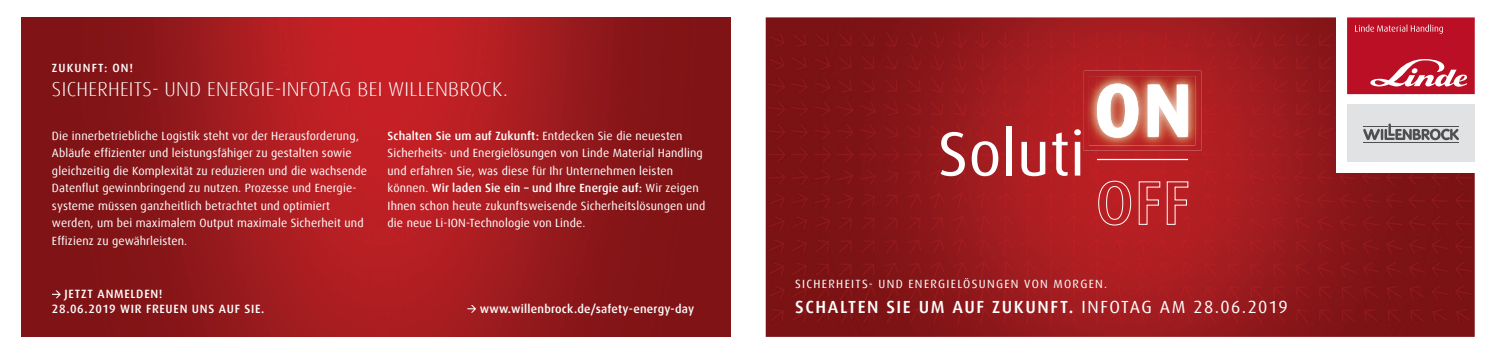
<style>
.page{position:relative;width:1496px;height:355px;background:#fff}
.page>*{position:absolute;margin:0;border:0;box-sizing:border-box;transform-origin:0 0}
.t1{font:62.5px "Dax Offc Pro";color:#fff}
.t2{font:300 20px "Dax Offc Pro";letter-spacing:.015em;color:#fff}
.t3{font:500 17.5px "Dax Offc Pro";letter-spacing:.09em;color:#fff}
.t4{font:500 12px/14.4px "Dax Offc Pro";letter-spacing:.06em;color:#fff}
.t5{font:11.88px/17.5px "Dax Offc Pro";letter-spacing:.01em;color:#fff}
.t6{font:11.88px "Dax Offc Pro";letter-spacing:.11em;color:#fff}
.t7{font:500 11.88px "Dax Offc Pro";letter-spacing:.02em;color:#fff}
.t8{font:500 11.88px "Dax Offc Pro";letter-spacing:.095em;color:#fff}
.s1{font-weight:500}
.s2{font-weight:400}
</style>
<div class="page">
<img style="left:765px;top:17px;width:709px;height:319px">
<div style="left:1336px;top:7px;width:148px;height:165px;background:#fff"></div>
<div style="left:1346px;top:104px;width:128px;height:58px;background:#e1e2e4"></div>
<svg style="left:1347px;top:17px;width:127px;height:77px;background:#c1293d"></svg>
<svg style="left:1363px;top:123px;width:95px;height:17px"></svg>
<hr style="left:1362px;top:142px;width:96px;height:1px;background:#4e4f50">
<hr style="left:1096px;top:159px;width:92px;height:1px;background:#fff">
<img style="left:1083px;top:71px;width:118px;height:79px">
<img style="left:1088px;top:76px;width:107px;height:69px">
<img style="left:1097px;top:83px;width:91px;height:55px">
<svg style="left:1096px;top:84px;width:91px;height:53px"></svg>
<svg style="left:1098px;top:180px;width:32px;height:45px"></svg>
<svg style="left:1138px;top:181px;width:22px;height:43px"></svg>
<svg style="left:1166px;top:181px;width:22px;height:43px"></svg>
<img style="left:21px;top:17px;width:709px;height:319px">
<svg style="left:52px;top:290px;width:9px;height:8px"></svg>
<svg style="left:467px;top:304px;width:9px;height:8px"></svg>
<p class="t8" style="left:52px;top:60px;width:83px">ZUKUNFT: ON!</p>
<h2 class="t2" style="left:52px;top:76px;width:457px">SICHERHEITS- UND ENERGIE-INFOTAG BEI WILLENBROCK.</h2>
<p class="t5" style="left:52px;top:127px;width:317px">Die innerbetriebliche Logistik steht vor der Herausforderung, Abläufe effizienter und leistungsfähiger zu gestalten sowie gleichzeitig die Komplexität zu reduzieren und die wachsende Datenflut gewinnbringend zu nutzen. Prozesse und Energie&shy;systeme müssen ganzheitlich betrachtet und optimiert werden, um bei maximalem Output maximale Sicherheit und Effizienz zu gewährleisten.</p>
<p class="t5" style="left:387px;top:127px;width:319px"><span class="s1">Schalten Sie um auf Zukunft:</span> Entdecken Sie die neuesten Sicherheits- und Energielösungen von Linde Material Handling und erfahren Sie, was diese für Ihr Unternehmen leisten können. <span class="s1">Wir laden Sie ein – und Ihre Energie auf:</span> Wir zeigen Ihnen schon heute zukunftsweisende Sicherheitslösungen und die neue Li-ION-Technologie von Linde.</p>
<p class="t4" style="left:52px;top:286px;width:214px;text-indent:13px">JETZT ANMELDEN!<br>28.06.2019 WIR FREUEN UNS AUF SIE.</p>
<p class="t7" style="left:480px;top:300px;width:216px">www.willenbrock.de/safety-energy-day</p>
<h1 class="t1" style="left:937px;top:113px;width:149px">Soluti</h1>
<p class="t6" style="left:795px;top:276px;width:313px">SICHERHEITS- UND ENERGIELÖSUNGEN VON MORGEN.</p>
<h3 class="t3" style="left:795px;top:295px;width:494px">SCHALTEN SIE UM AUF ZUKUNFT. <span class="s2">INFOTAG AM 28.06.2019</span></h3>
</div>
